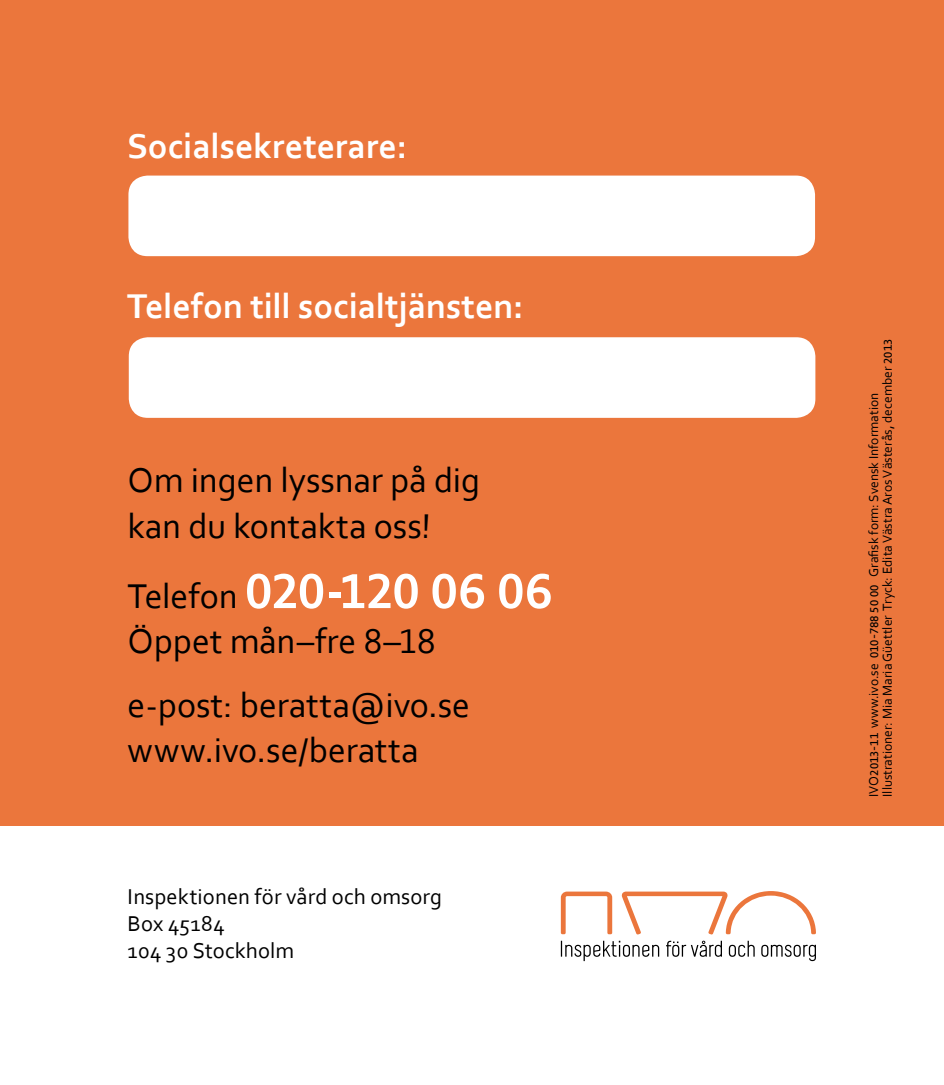
<style>
.page{position:relative;width:944px;height:1085px;background:#fff}
.page>*{position:absolute;margin:0;border:0;box-sizing:border-box;transform-origin:0 0}
.Brödtext{font:700 51.75px "Corbel";letter-spacing:-.005em;color:#fff}
.Brödtext-2{font:36px "Corbel";color:#000}
.Brödtext-3{font:700 36px "Corbel";color:#fff}
.Rubrik{font:36px/45px "Corbel";letter-spacing:-.005em;color:#000}
.Brödtext-4{font:22.5px "Corbel";letter-spacing:.005em;color:#000}
.t1{font:13.5px/13.5px "Corbel";color:#000}
.s1{font-weight:400;font-size:36px;color:#000}
.s2{font-size:15.3px}
</style>
<div class="page">
<div style="left:0;top:0;width:944px;height:825px;background:#eb763c"></div>
<div style="left:128px;top:175px;width:687px;height:81px;background:#fff;border-radius:19px"></div>
<div style="left:129px;top:337px;width:686px;height:81px;background:#fff;border-radius:19px"></div>
<svg style="left:561px;top:891px;width:51px;height:43px"></svg>
<svg style="left:622px;top:891px;width:194px;height:43px"></svg>
<svg style="left:561px;top:940px;width:98px;height:20px"></svg>
<svg style="left:729px;top:940px;width:26px;height:16px"></svg>
<svg style="left:666px;top:940px;width:56px;height:16px"></svg>
<svg style="left:761px;top:944px;width:55px;height:16px"></svg>
<p class="Brödtext-3" style="left:127px;top:124px;width:281px">Socialsekreterare:</p>
<p class="Brödtext-3" style="left:127px;top:284px;width:398px">Telefon till socialtjänsten:</p>
<p class="Rubrik" style="left:128px;top:457px;width:354px">Om ingen lyssnar på dig kan du kontakta oss!</p>
<p class="Brödtext" style="left:128px;top:558px;width:427px"><span class="s1">Telefon</span> 020-120 06 06</p>
<p class="Brödtext-2" style="left:128px;top:618px;width:310px">Öppet mån–fre 8–18</p>
<p class="Brödtext-2" style="left:128px;top:683px;width:344px">e-post: beratta@ivo.se</p>
<p class="Brödtext-2" style="left:128px;top:728px;width:293px">www.ivo.se/beratta</p>
<p class="Brödtext-4" style="left:128px;top:882px;width:316px">Inspektionen för vård och omsorg</p>
<p class="Brödtext-4" style="left:128px;top:909px;width:99px">Box 45184</p>
<p class="Brödtext-4" style="left:128px;top:936px;width:168px">104 30 Stockholm</p>
<p class="t1" style="left:867px;top:796px;width:459px;rotate:-90deg">IVO<span class="s2">2013-11</span> www.ivo.se <span class="s2">010-788 50 00</span> Grafisk form: Svensk Information<br>Illustrationer: Mia Maria Güettler Tryck: Edita Västra Aros Västerås, december <span class="s2">2013</span></p>
</div>
